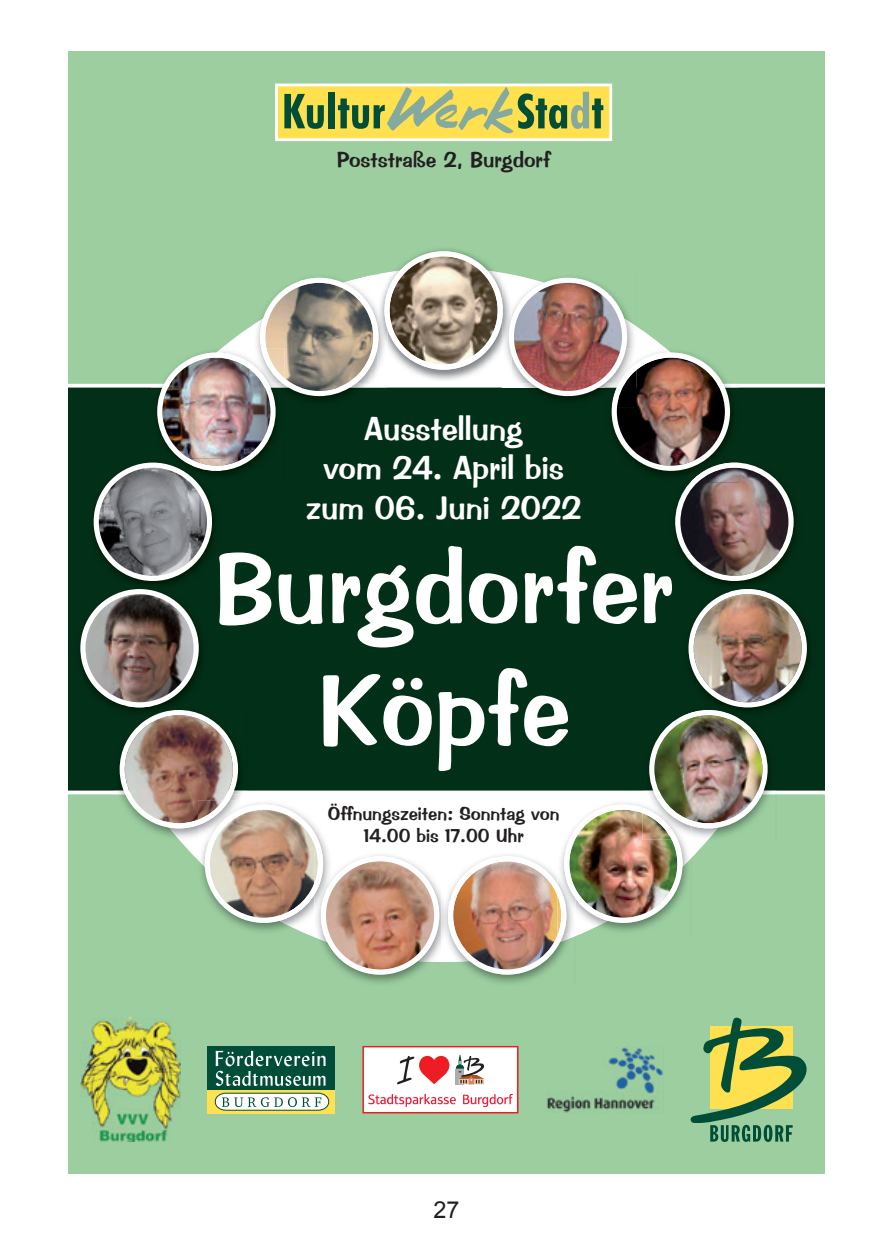
<style>
.page{position:relative;width:893px;height:1259px;background:#fff}
.page>*{position:absolute;margin:0;border:0;box-sizing:border-box;transform-origin:0 0}
.t1{font:101.7px/122.1px "Impress BT";color:#fff;text-align:center}
.t2{font:33px/39.6px "Impress BT";color:#fff;text-align:center}
.t3{font:23.4px "Arial";color:#231f20}
.t4{font:21.6px "Impress BT";color:#231f20}
.t5{font:18.9px/22.5px "Impress BT";color:#231f20;text-align:center}
</style>
<div class="page">
<div style="left:68px;top:51px;width:757px;height:1123px;background:#9ccea0"></div>
<div style="left:68px;top:386px;width:757px;height:406px;background:#022f18"></div>
<hr style="left:68px;top:384px;width:757px;height:3px;background:#fff">
<svg style="left:68px;top:790px;width:757px;height:4px"></svg>
<img style="left:349px;top:974px;width:192px;height:9px">
<svg style="left:80px;top:589px;width:359px;height:385px"></svg>
<img style="left:441px;top:852px;width:7px;height:131px">
<img style="left:448px;top:592px;width:359px;height:382px">
<img style="left:729px;top:589px;width:37px;height:3px">
<img style="left:91px;top:249px;width:703px;height:334px">
<div style="left:277px;top:85px;width:334px;height:54px;background:#ffe04e"></div>
<svg style="left:284px;top:94px;width:40px;height:35px"></svg>
<div style="left:329px;top:92px;width:6px;height:36px;background:#004e38"></div>
<svg style="left:338px;top:88px;width:265px;height:45px"></svg>
<div style="left:275px;top:84px;width:337px;height:57px;border:3px solid #fff"></div>
<img style="left:81px;top:1017px;width:100px;height:125px">
<svg style="left:208px;top:1092px;width:127px;height:21px"></svg>
<hr style="left:208px;top:1090px;width:127px;height:2px;background:#ffe04e">
<svg style="left:215px;top:1092px;width:114px;height:18px"></svg>
<div style="left:208px;top:1046px;width:127px;height:44px;background:#004e38"></div>
<svg style="left:216px;top:1050px;width:110px;height:36px"></svg>
<svg style="left:691px;top:1017px;width:116px;height:125px"></svg>
<div style="left:363px;top:1046px;width:155px;height:66px;background:#fff"></div>
<div style="left:362px;top:1046px;width:156px;height:67px;border:1px solid #ee1d23"></div>
<svg style="left:456px;top:1055px;width:28px;height:29px"></svg>
<svg style="left:397px;top:1055px;width:53px;height:29px"></svg>
<svg style="left:463px;top:1094px;width:50px;height:13px"></svg>
<svg style="left:368px;top:1094px;width:88px;height:12px"></svg>
<img style="left:545px;top:1047px;width:119px;height:66px">
<p class="t4" style="left:337px;top:147px;width:215px">Poststraße 2, Burgdorf</p>
<h2 class="t2" style="left:306px;top:409px;width:277px">Ausstellung<br>vom 24. April bis zum 06. Juni 2022</h2>
<h1 class="t1" style="left:214px;top:528px;width:461px">Burgdorfer<br>Köpfe</h1>
<p class="t5" style="left:328px;top:802px;width:233px">Öffnungszeiten: Sonntag von<br>14.00 bis 17.00 Uhr</p>
<p class="t3" style="left:433px;top:1194px;width:28px">27</p>
</div>
